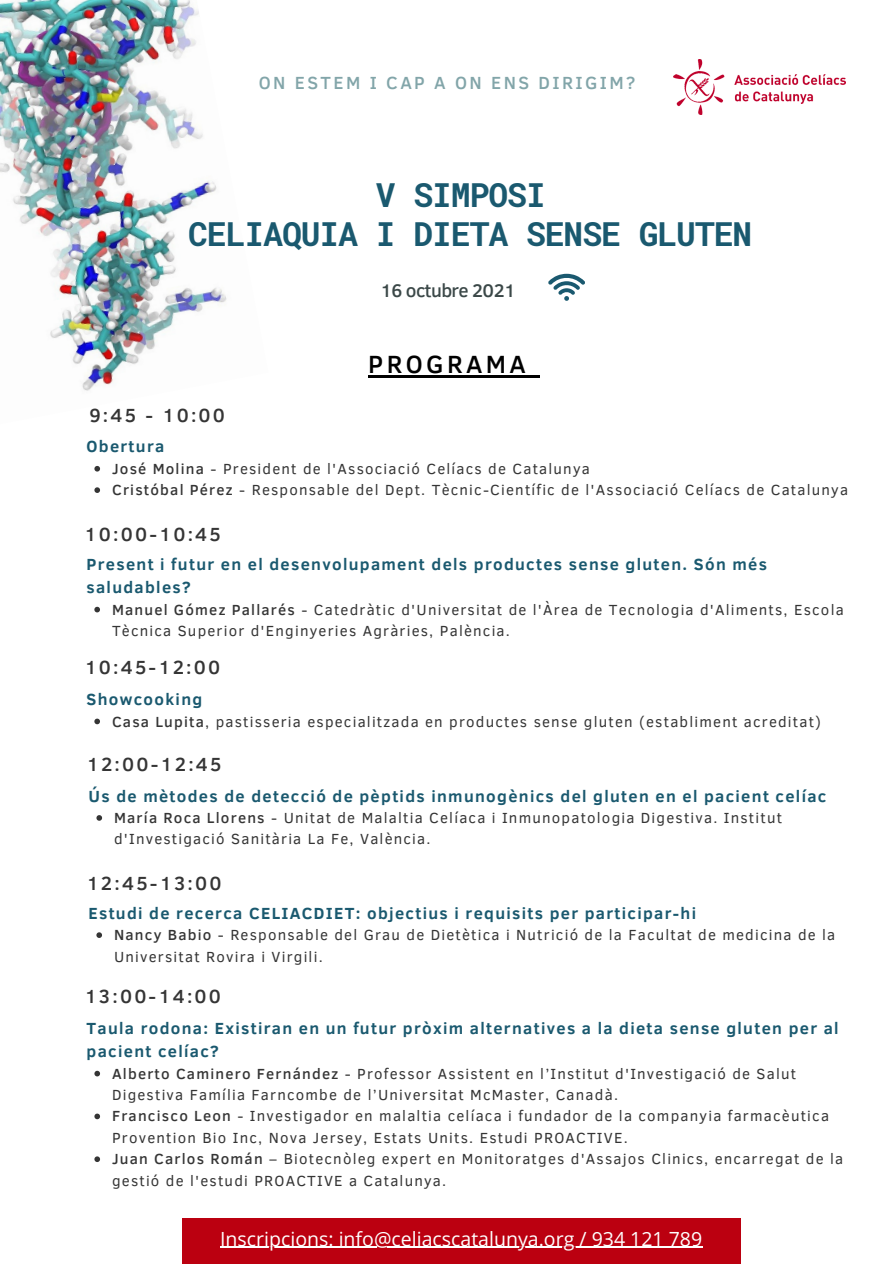
<style>
.page{position:relative;width:894px;height:1264px;background:#fff}
.page>*{position:absolute;margin:0;border:0;box-sizing:border-box;transform-origin:0 0}
.t1{font:700 33px "Roboto Mono";letter-spacing:-.03em;color:#1a596f}
.t2{font:500 25.5px "Clear Sans";letter-spacing:.13em;color:#000}
.t3{font:500 19.5px "Clear Sans";letter-spacing:.11em;color:#353535}
.t4{font:19.5px "Open Sans";color:#fff}
.t5{font:500 18.75px "Clear Sans";letter-spacing:-.03em;color:#3b4848}
.t6{font:500 18px "Clear Sans";letter-spacing:.13em;color:#82a5a9}
.t7{font:700 16.5px/23.7px "Clear Sans";letter-spacing:.08em;color:#1a596f}
.t8{font:15px/21.5px "Clear Sans";letter-spacing:.08em;color:#353535}
.s1{font-weight:500}
</style>
<div class="page">
<img style="left:0;top:0;width:227px;height:391px">
<svg style="left:548px;top:274px;width:37px;height:27px"></svg>
<svg style="left:94px;top:718px;width:6px;height:6px"></svg>
<svg style="left:96px;top:815px;width:6px;height:5px"></svg>
<svg style="left:96px;top:932px;width:6px;height:5px"></svg>
<svg style="left:94px;top:1070px;width:6px;height:6px"></svg>
<svg style="left:94px;top:1113px;width:6px;height:6px"></svg>
<svg style="left:94px;top:1156px;width:6px;height:5px"></svg>
<svg style="left:94px;top:466px;width:6px;height:5px"></svg>
<svg style="left:94px;top:487px;width:6px;height:6px"></svg>
<svg style="left:94px;top:606px;width:6px;height:6px"></svg>
<img style="left:673px;top:60px;width:172px;height:55px">
<div style="left:182px;top:1217px;width:558px;height:46px;background:#bb0010"></div>
<hr style="left:368px;top:375px;width:161px;height:3px;background:#000">
<svg style="left:529px;top:375px;width:10px;height:3px"></svg>
<hr style="left:220px;top:1246px;width:482px;height:1px;background:#fff">
<p class="t6" style="left:259px;top:69px;width:378px">ON ESTEM I CAP A ON ENS DIRIGIM?</p>
<p class="t1" style="left:376px;top:172px;width:171px">V SIMPOSI</p>
<p class="t1" style="left:188px;top:212px;width:565px">CELIAQUIA I DIETA SENSE GLUTEN</p>
<p class="t5" style="left:380px;top:277px;width:137px">16 octubre 2021</p>
<p class="t3" style="left:89px;top:400px;width:137px">9:45 - 10:00</p>
<p class="t7" style="left:86px;top:434px;width:79px">Obertura</p>
<p class="t2" style="left:368px;top:346px;width:159px">PROGRAMA</p>
<p class="t8" style="left:112px;top:457px;width:479px"><span class="s1">José Molina</span> - President de l'Associació Celíacs de Catalunya</p>
<p class="t8" style="left:112px;top:478px;width:737px"><span class="s1">Cristóbal Pérez</span> - Responsable del Dept. Tècnic-Científic de l'Associació Celíacs de Catalunya</p>
<p class="t3" style="left:85px;top:520px;width:138px">10:00-10:45</p>
<p class="t7" style="left:86px;top:551px;width:681px">Present i futur en el desenvolupament dels productes sense gluten. Són més saludables?</p>
<p class="t8" style="left:112px;top:598px;width:733px"><span class="s1">Manuel Gómez Pallarés</span> - Catedràtic d'Universitat de l'Àrea de Tecnologia d'Aliments, Escola<br>Tècnica Superior d'Enginyeries Agràries, Palència.</p>
<p class="t3" style="left:85px;top:653px;width:137px">10:45-12:00</p>
<p class="t7" style="left:86px;top:686px;width:117px">Showcooking</p>
<p class="t8" style="left:112px;top:709px;width:710px"><span class="s1">Casa Lupita</span>, pastisseria especialitzada en productes sense gluten (establiment acreditat)</p>
<p class="t3" style="left:87px;top:749px;width:136px">12:00-12:45</p>
<p class="t7" style="left:89px;top:783px;width:739px">Ús de mètodes de detecció de pèptids inmunogènics del gluten en el pacient celíac</p>
<p class="t8" style="left:114px;top:806px;width:669px"><span class="s1">María Roca Llorens</span> - Unitat de Malaltia Celíaca i Inmunopatologia Digestiva. Institut d'Investigació Sanitària La Fe, València.</p>
<p class="t3" style="left:87px;top:869px;width:136px">12:45-13:00</p>
<p class="t8" style="left:114px;top:923px;width:722px"><span class="s1">Nancy Babio</span> - Responsable del Grau de Dietètica i Nutrició de la Facultat de medicina de la<br>Universitat Rovira i Virgili.</p>
<p class="t7" style="left:88px;top:900px;width:609px">Estudi de recerca CELIACDIET: objectius i requisits per participar-hi</p>
<p class="t3" style="left:85px;top:981px;width:138px">13:00-14:00</p>
<p class="t7" style="left:86px;top:1015px;width:753px">Taula rodona: Existiran en un futur pròxim alternatives a la dieta sense gluten per al pacient celíac?</p>
<p class="t8" style="left:112px;top:1061px;width:685px"><span class="s1">Alberto Caminero Fernández</span> - Professor Assistent en l’Institut d'Investigació de Salut<br>Digestiva Família Farncombe de l’Universitat McMaster, Canadà.</p>
<p class="t8" style="left:112px;top:1104px;width:718px"><span class="s1">Francisco Leon</span> - Investigador en malaltia celíaca i fundador de la companyia farmacèutica<br>Provention Bio Inc, Nova Jersey, Estats Units. Estudi PROACTIVE.</p>
<p class="t8" style="left:112px;top:1147px;width:732px"><span class="s1">Juan Carlos Román</span> – Biotecnòleg expert en Monitoratges d'Assajos Clinics, encarregat de la gestió de l'estudi PROACTIVE a Catalunya.</p>
<p class="t4" style="left:220px;top:1224px;width:483px">Inscripcions: info@celiacscatalunya.org / 934 121 789</p>
</div>
